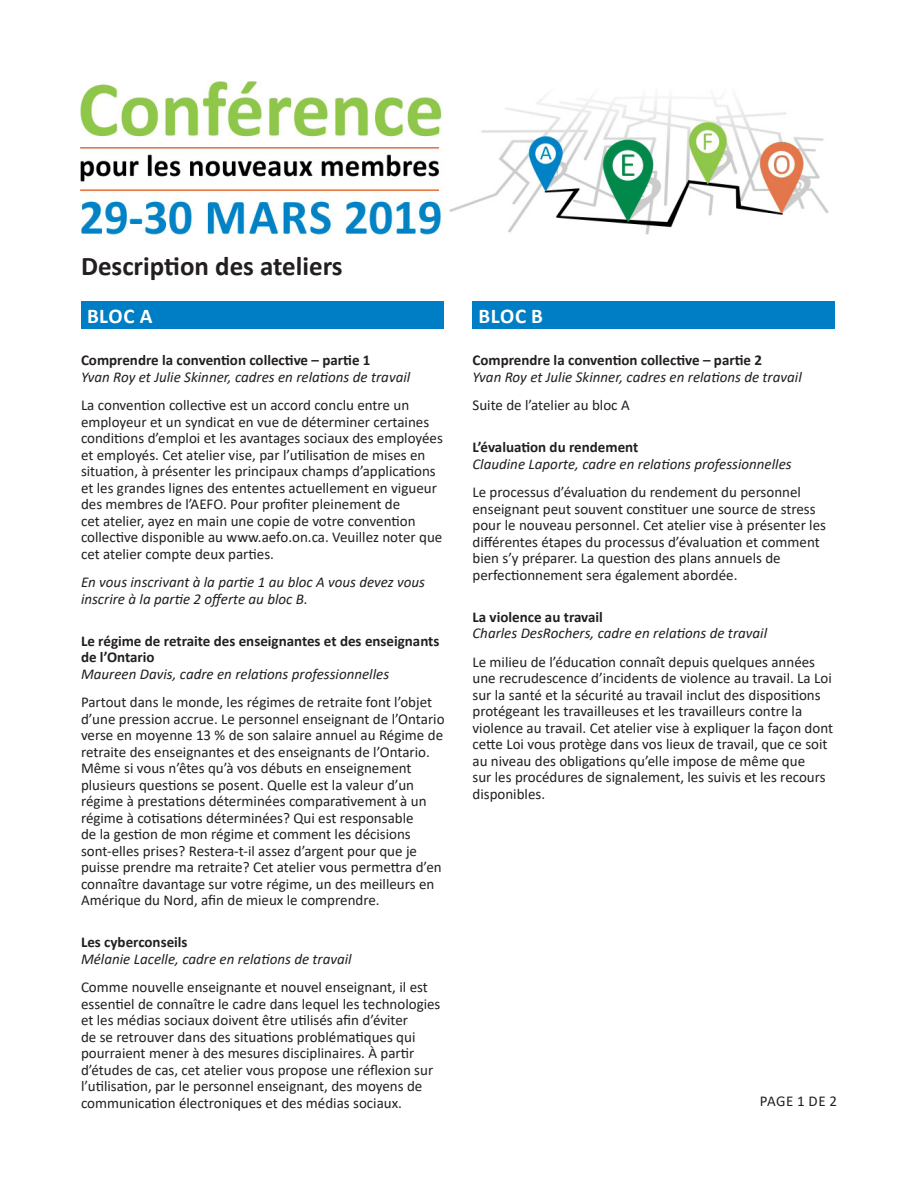
<style>
.page{position:relative;width:918px;height:1188px;background:#fff}
.page>*{position:absolute;margin:0;border:0;box-sizing:border-box;transform-origin:0 0}
.Titre_1{font:700 27px "Calibri";color:#231f20}
.Titre_2{font:700 21px "Calibri";letter-spacing:.02em;color:#fff}
.t1{font:15px/16.5px "Calibri";color:#231f20}
.Titre_de_l_atelier{font:italic 15px/16.5px "Calibri";color:#231f20}
.Titre_de_l_atelier-2{font:700 15px/16.5px "Calibri";color:#231f20}
.s1{font-weight:700;font-style:normal}
.s2{font-weight:400;font-style:italic}
</style>
<div class="page">
<div style="left:81px;top:302px;width:363px;height:27px;background:#007ec5"></div>
<div style="left:472px;top:302px;width:364px;height:27px;background:#007ec5"></div>
<img style="left:81px;top:81px;width:748px;height:154px">
<p class="Titre_1" style="left:81px;top:247px;width:263px">Description des ateliers</p>
<p class="Titre_2" style="left:87px;top:301px;width:67px">BLOC A</p>
<p class="Titre_de_l_atelier" style="left:81px;top:351px;width:331px"><span class="s1">Comprendre la convention collective – partie 1<br></span>Yvan Roy et Julie Skinner, cadres en relations de travail</p>
<p class="t1" style="left:81px;top:397px;width:363px">La convention collective est un accord conclu entre un employeur et un syndicat en vue de déterminer certaines conditions d’emploi et les avantages sociaux des employées et employés. Cet atelier vise, par l’utilisation de mises en situation, à présenter les principaux champs d’applications et les grandes lignes des ententes actuellement en vigueur des membres de l’AEFO. Pour profiter pleinement de<br>cet atelier, ayez en main une copie de votre convention collective disponible au www.aefo.on.ca. Veuillez noter que cet atelier compte deux parties.</p>
<p class="Titre_de_l_atelier" style="left:81px;top:573px;width:346px">En vous inscrivant à la partie 1 au bloc A vous devez vous inscrire à la partie 2 offerte au bloc B.</p>
<p class="Titre_de_l_atelier-2" style="left:81px;top:632px;width:360px">Le régime de retraite des enseignantes et des enseignants de l’Ontario<br><span class="s2">Maureen Davis, cadre en relations professionnelles</span></p>
<p class="t1" style="left:81px;top:694px;width:365px">Partout dans le monde, les régimes de retraite font l’objet d’une pression accrue. Le personnel enseignant de l’Ontario verse en moyenne 13 % de son salaire annuel au Régime de retraite des enseignantes et des enseignants de l’Ontario.<br>Même si vous n’êtes qu’à vos débuts en enseignement plusieurs questions se posent. Quelle est la valeur d’un régime à prestations déterminées comparativement à un régime à cotisations déterminées? Qui est responsable<br>de la gestion de mon régime et comment les décisions sont-elles prises? Restera-t-il assez d’argent pour que je puisse prendre ma retraite? Cet atelier vous permettra d’en connaître davantage sur votre régime, un des meilleurs en Amérique du Nord, afin de mieux le comprendre.</p>
<p class="Titre_de_l_atelier" style="left:81px;top:933px;width:272px"><span class="s1">Les cyberconseils<br></span>Mélanie Lacelle, cadre en relations de travail</p>
<p class="t1" style="left:81px;top:979px;width:361px">Comme nouvelle enseignante et nouvel enseignant, il est essentiel de connaître le cadre dans lequel les technologies et les médias sociaux doivent être utilisés afin d’éviter<br>de se retrouver dans des situations problématiques qui pourraient mener à des mesures disciplinaires. À partir d’études de cas, cet atelier vous propose une réflexion sur l’utilisation, par le personnel enseignant, des moyens de communication électroniques et des médias sociaux.</p>
<p class="Titre_2" style="left:478px;top:301px;width:66px">BLOC B</p>
<p class="Titre_de_l_atelier" style="left:472px;top:351px;width:331px"><span class="s1">Comprendre la convention collective – partie 2<br></span>Yvan Roy et Julie Skinner, cadres en relations de travail</p>
<p class="t1" style="left:472px;top:397px;width:159px">Suite de l’atelier au bloc A</p>
<p class="Titre_de_l_atelier" style="left:472px;top:438px;width:321px"><span class="s1">L’évaluation du rendement<br></span>Claudine Laporte, cadre en relations professionnelles</p>
<p class="t1" style="left:472px;top:484px;width:355px">Le processus d’évaluation du rendement du personnel enseignant peut souvent constituer une source de stress pour le nouveau personnel. Cet atelier vise à présenter les différentes étapes du processus d’évaluation et comment bien s’y préparer. La question des plans annuels de perfectionnement sera également abordée.</p>
<p class="Titre_de_l_atelier" style="left:472px;top:608px;width:296px"><span class="s1">La violence au travail<br></span>Charles DesRochers, cadre en relations de travail</p>
<p class="t1" style="left:472px;top:653px;width:362px">Le milieu de l’éducation connaît depuis quelques années une recrudescence d’incidents de violence au travail. La Loi sur la santé et la sécurité au travail inclut des dispositions protégeant les travailleuses et les travailleurs contre la violence au travail. Cet atelier vise à expliquer la façon dont cette Loi vous protège dans vos lieux de travail, que ce soit au niveau des obligations qu’elle impose de même que<br>sur les procédures de signalement, les suivis et les recours disponibles.</p>
<p class="t1" style="left:760px;top:1093px;width:79px">PAGE 1 DE 2</p>
</div>
